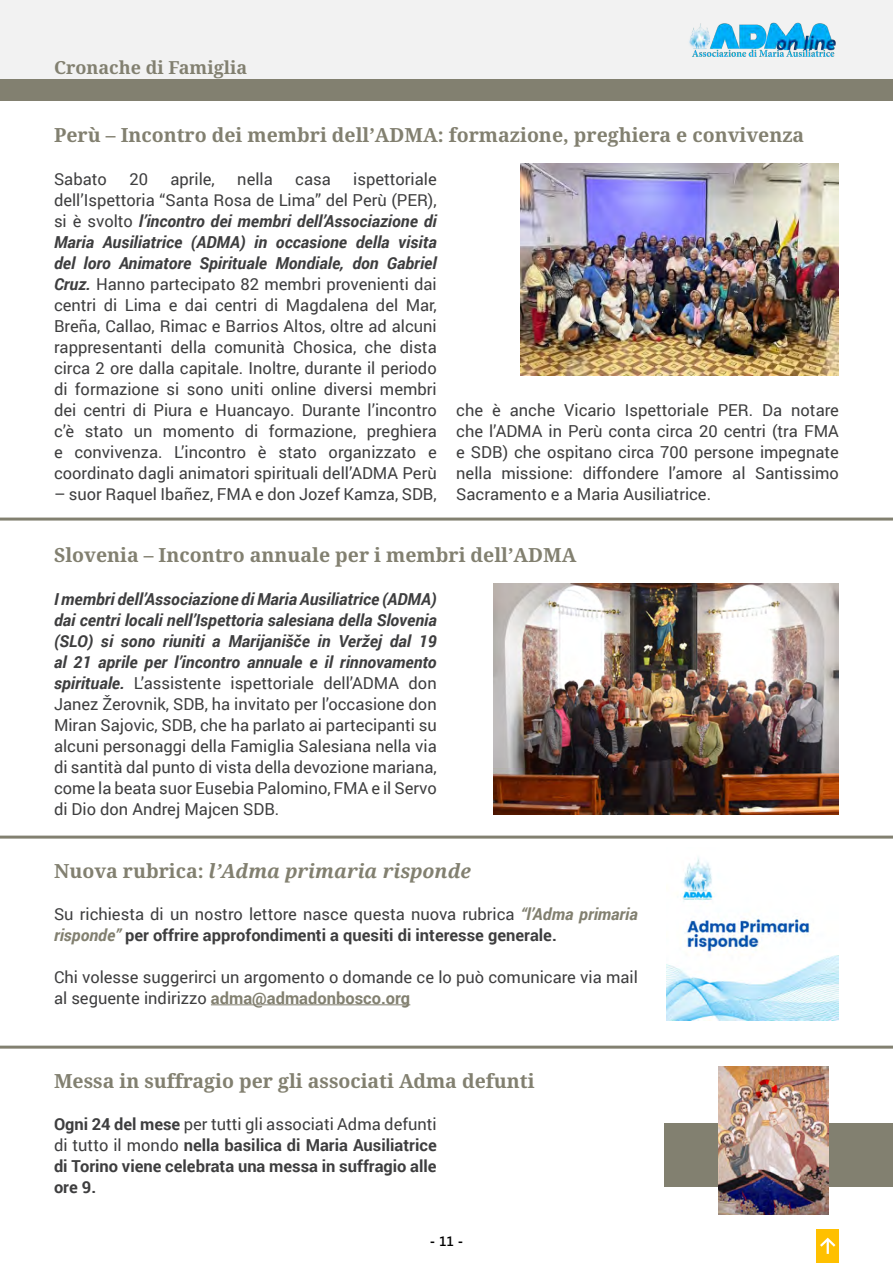
<style>
.page{position:relative;width:893px;height:1263px;background:#fff}
.page>*{position:absolute;margin:0;border:0;box-sizing:border-box;transform-origin:0 0}
.t1{font:700 19.5px "Noto Serif";color:#828070}
.t2{font:italic 700 19.5px "Noto Serif";color:#828070}
.t3{font:700 18px "Noto Serif";color:#828070}
.t4{font:16.5px/21px "Roboto";color:#3e3e3f;text-align:justify}
.t5{font:700 16.5px/21px "Roboto";color:#3e3e3f}
.t6{font:700 13.5px "Segoe UI";color:#000}
.s1{font-weight:700;font-style:italic}
.s2{font-style:normal}
.s3{font-weight:400}
.s4{font-style:italic;color:#828070}
.s5{font-weight:700;color:#828070}
.s6{font-weight:600}
</style>
<div class="page">
<div style="left:0;top:0;width:893px;height:80px;background:#f2f2f2"></div>
<img style="left:689px;top:22px;width:147px;height:35px">
<div style="left:816px;top:1229px;width:23px;height:34px;background:#ffc000"></div>
<svg style="left:820px;top:1237px;width:16px;height:17px"></svg>
<hr style="left:0;top:517px;width:893px;height:3px;background:#828070">
<hr style="left:0;top:835px;width:893px;height:3px;background:#828070">
<hr style="left:0;top:1045px;width:893px;height:3px;background:#828070">
<div style="left:0;top:80px;width:893px;height:20px;background:#828070"></div>
<img style="left:520px;top:164px;width:319px;height:212px">
<img style="left:493px;top:584px;width:346px;height:230px">
<hr style="left:211px;top:1004px;width:199px;height:1px;background:#828070">
<img style="left:666px;top:857px;width:173px;height:163px">
<div style="left:665px;top:1124px;width:228px;height:63px;background:#828070"></div>
<img style="left:718px;top:1067px;width:111px;height:148px">
<p class="t3" style="left:54px;top:54px;width:195px">Cronache di Famiglia</p>
<p class="t1" style="left:54px;top:122px;width:752px">Perù – Incontro dei membri dell’ADMA: formazione, preghiera e convivenza</p>
<p class="t4" style="left:54px;top:168px;width:384px;text-indent:299px">ispettoriale dell’Ispettoria “Santa Rosa de Lima” del Perù (PER), si è svolto <span class="s1">l’incontro dei membri dell’Associazione di Maria Ausiliatrice (ADMA) in occasione della visita del loro Animatore Spirituale Mondiale, don Gabriel Cruz.</span> Hanno partecipato 82 membri provenienti dai centri di Lima e dai centri di Magdalena del Mar, Breña, Callao, Rimac e Barrios Altos, oltre ad alcuni rappresentanti della comunità Chosica, che dista circa 2 ore dalla capitale. Inoltre, durante il periodo di formazione si sono uniti online diversi membri dei centri di Piura e Huancayo. Durante l’incontro c’è stato un momento di formazione, preghiera e convivenza. L’incontro è stato organizzato e coordinato dagli animatori spirituali dell’ADMA Perù</p>
<p class="t4" style="left:54px;top:483px;width:384px">– suor Raquel Ibañez, FMA e don Jozef Kamza, SDB,</p>
<p class="t4" style="left:54px;top:168px;width:54px">Sabato</p>
<p class="t4" style="left:129px;top:168px;width:20px">20</p>
<p class="t4" style="left:170px;top:168px;width:46px">aprile,</p>
<p class="t4" style="left:237px;top:168px;width:37px">nella</p>
<p class="t4" style="left:295px;top:168px;width:37px">casa</p>
<p class="t4" style="left:456px;top:399px;width:384px">che è anche Vicario Ispettoriale PER. Da notare che l’ADMA in Perù conta circa 20 centri (tra FMA e SDB) che ospitano circa 700 persone impegnate nella missione: diffondere l’amore al Santissimo Sacramento e a Maria Ausiliatrice.</p>
<p class="t1" style="left:54px;top:542px;width:524px">Slovenia – Incontro annuale per i membri dell’ADMA</p>
<p class="t4" style="left:54px;top:588px;width:384px"><span class="s1">I membri dell’Associazione di Maria Ausiliatrice (ADMA) dai centri locali nell’Ispettoria salesiana della Slovenia (SLO) si sono riuniti a Marijanišče in Veržej dal 19 al 21 aprile per l’incontro annuale e il rinnovamento spirituale.</span> L’assistente ispettoriale dell’ADMA don Janez Žerovnik, SDB, ha invitato per l’occasione don Miran Sajovic, SDB, che ha parlato ai partecipanti su alcuni personaggi della Famiglia Salesiana nella via di santità dal punto di vista della devozione mariana, come la beata suor Eusebia Palomino, FMA e il Servo di Dio don Andrej Majcen SDB.</p>
<p class="t2" style="left:54px;top:857px;width:419px"><span class="s2">Nuova rubrica:</span> l’Adma primaria risponde</p>
<p class="t5" style="left:54px;top:902px;width:585px"><span class="s3">Su richiesta di un nostro lettore nasce questa nuova rubrica</span> <span class="s4">“l’Adma primaria risponde”</span> per offrire approfondimenti a quesiti di interesse generale.</p>
<p class="t4" style="left:54px;top:966px;width:585px">Chi volesse suggerirci un argomento o domande ce lo può comunicare via mail al seguente indirizzo <span class="s5">adma@admadonbosco.org</span></p>
<p class="t1" style="left:54px;top:1067px;width:482px">Messa in suffragio per gli associati Adma defunti</p>
<p class="t5" style="left:54px;top:1112px;width:384px;text-align:justify">Ogni 24 del mese <span class="s3">per tutti gli associati Adma defunti di tutto il mondo</span> nella basilica di Maria Ausiliatrice di Torino viene celebrata una messa in suffragio alle ore 9.</p>
<p class="t6" style="left:430px;top:1229px;width:35px">- <span class="s6">11</span> -</p>
</div>
